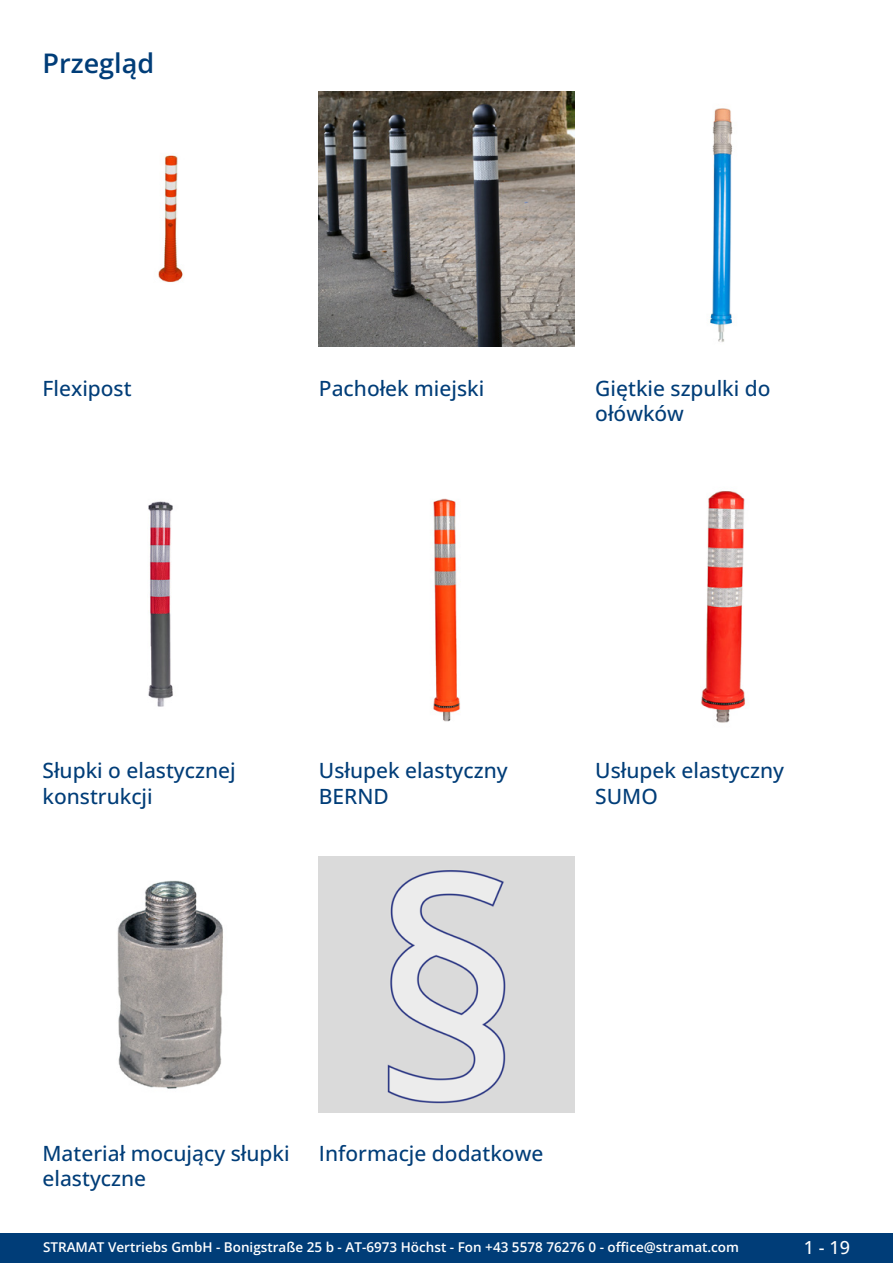
<style>
.page{position:relative;width:893px;height:1263px;background:#fff}
.page>*{position:absolute;margin:0;border:0;box-sizing:border-box;transform-origin:0 0}
.GruppeName{font:600 27px "Open Sans";color:#003d78}
.Übersicth{font:500 21px/25.2px "Open Sans";color:#003d78}
.t1{font:500 18px "Open Sans";color:#fff}
.t2{font:600 13.5px "Open Sans";color:#fff}
</style>
<div class="page">
<div style="left:0;top:1233px;width:893px;height:30px;background:#003d78"></div>
<img style="left:158px;top:155px;width:25px;height:127px">
<img style="left:148px;top:501px;width:25px;height:206px">
<img style="left:117px;top:880px;width:106px;height:209px">
<img style="left:319px;top:91px;width:255px;height:256px">
<img style="left:433px;top:498px;width:27px;height:224px">
<img style="left:319px;top:857px;width:255px;height:255px">
<img style="left:710px;top:108px;width:23px;height:234px">
<img style="left:701px;top:491px;width:45px;height:232px">
<p class="GruppeName" style="left:43px;top:44px;width:113px">Przegląd</p>
<p class="Übersicth" style="left:43px;top:375px;width:91px">Flexipost</p>
<p class="Übersicth" style="left:319px;top:375px;width:167px">Pachołek miejski</p>
<p class="Übersicth" style="left:595px;top:375px;width:177px">Giętkie szpulki do ołówków</p>
<p class="Übersicth" style="left:43px;top:758px;width:195px">Słupki o elastycznej konstrukcji</p>
<p class="Übersicth" style="left:319px;top:758px;width:190px">Usłupek elastyczny<br>BERND</p>
<p class="Übersicth" style="left:595px;top:758px;width:190px">Usłupek elastyczny<br>SUMO</p>
<p class="Übersicth" style="left:43px;top:1140px;width:249px">Materiał mocujący słupki elastyczne</p>
<p class="Übersicth" style="left:319px;top:1140px;width:226px">Informacje dodatkowe</p>
<p class="t2" style="left:43px;top:1238px;width:698px">STRAMAT Vertriebs GmbH - Bonigstraße 25 b - AT-6973 Höchst - Fon +43 5578 76276 0 - office@stramat.com</p>
<p class="t1" style="left:804px;top:1234px;width:48px">1 - 19</p>
</div>
